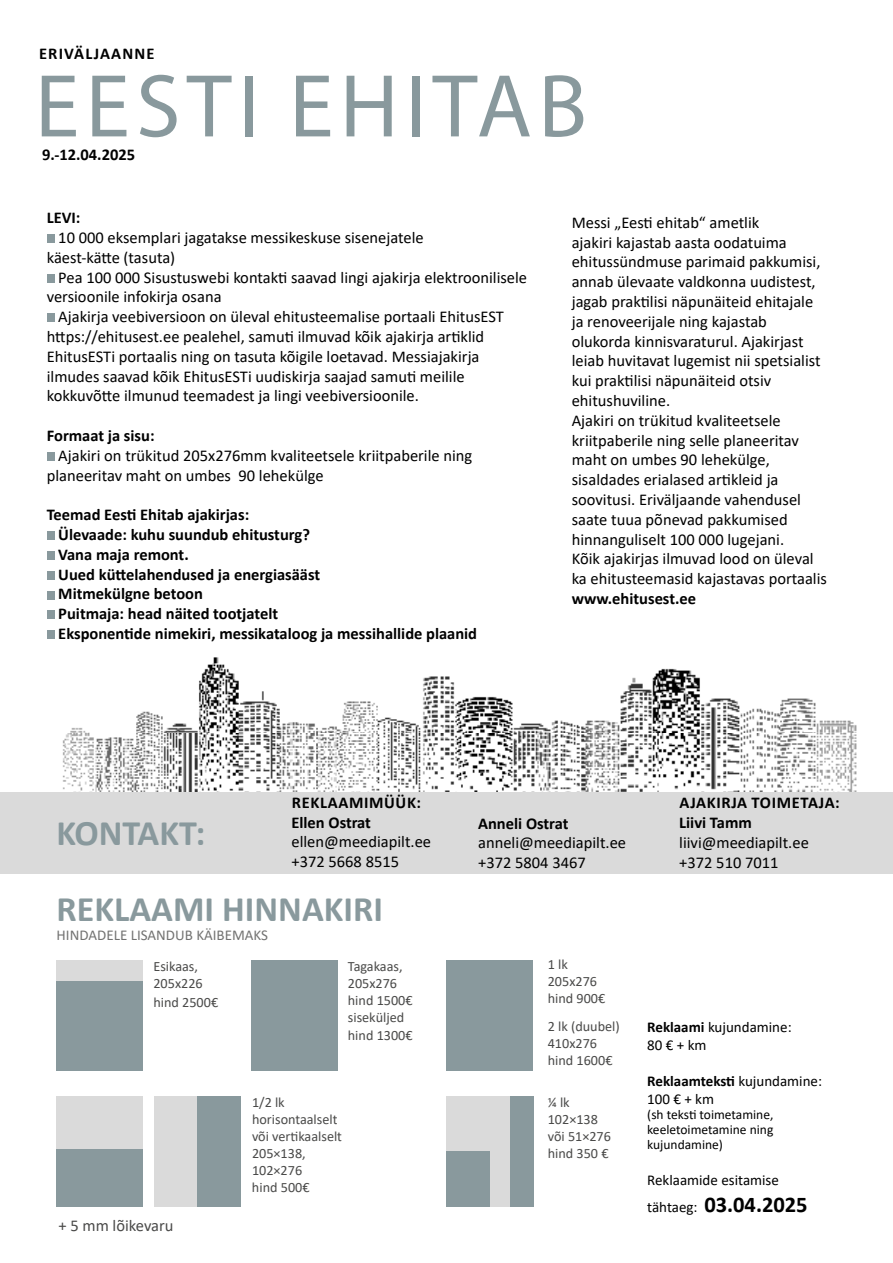
<style>
.page{position:relative;width:893px;height:1263px;background:#fff}
.page>*{position:absolute;margin:0;border:0;box-sizing:border-box;transform-origin:0 0}
.t1{font:90px "Myriad Pro";letter-spacing:.07em;color:#89999d}
.t2{font:700 36px "Calibri";color:#89999d}
.t3{font:700 22.5px "Calibri";color:#000}
.t4{font:16.5px/19.8px "Calibri";color:#000}
.t5{font:700 16.5px/19.8px "Calibri";color:#000}
.t6{font:700 16.5px/19.8px "Calibri";letter-spacing:.04em;color:#000}
.t7{font:16.5px "Calibri";color:#4a4a49}
.t8{font:700 16.5px "Calibri";letter-spacing:.07em;color:#000}
.t9{font:15px/18px "Calibri";color:#000}
.t10{font:15px "Calibri";color:#727271}
.t11{font:14.25px/17.1px "Calibri";color:#4a4a49}
.t12{font:13.5px/15px "Calibri";color:#000;text-align:justify}
.s1{font-weight:700}
.s2{font-weight:400;font-size:15px}
</style>
<div class="page">
<img style="left:47px;top:599px;width:810px;height:193px">
<div style="left:0;top:792px;width:893px;height:81px;background:#dadada"></div>
<div style="left:57px;top:961px;width:86px;height:110px;background:#dadada"></div>
<div style="left:57px;top:981px;width:86px;height:90px;background:#89999d"></div>
<div style="left:57px;top:1096px;width:86px;height:110px;background:#dadada"></div>
<div style="left:154px;top:1096px;width:86px;height:110px;background:#dadada"></div>
<div style="left:447px;top:1096px;width:86px;height:110px;background:#dadada"></div>
<div style="left:252px;top:961px;width:86px;height:110px;background:#89999d"></div>
<div style="left:447px;top:961px;width:86px;height:110px;background:#89999d"></div>
<div style="left:57px;top:1149px;width:86px;height:57px;background:#89999d"></div>
<div style="left:197px;top:1096px;width:43px;height:110px;background:#89999d"></div>
<div style="left:510px;top:1096px;width:23px;height:110px;background:#89999d"></div>
<div style="left:447px;top:1151px;width:43px;height:55px;background:#89999d"></div>
<div style="left:47px;top:234px;width:8px;height:9px;background:#89999d"></div>
<div style="left:47px;top:274px;width:8px;height:9px;background:#89999d"></div>
<div style="left:47px;top:314px;width:8px;height:8px;background:#89999d"></div>
<div style="left:47px;top:452px;width:8px;height:9px;background:#89999d"></div>
<div style="left:47px;top:531px;width:8px;height:9px;background:#89999d"></div>
<div style="left:47px;top:551px;width:8px;height:9px;background:#89999d"></div>
<div style="left:47px;top:571px;width:8px;height:9px;background:#89999d"></div>
<div style="left:47px;top:591px;width:8px;height:8px;background:#89999d"></div>
<div style="left:47px;top:611px;width:8px;height:8px;background:#89999d"></div>
<div style="left:47px;top:630px;width:8px;height:9px;background:#89999d"></div>
<p class="t8" style="left:39px;top:42px;width:117px">ERIVÄLJAANNE</p>
<h1 class="t1" style="left:35px;top:51px;width:554px">EESTI EHITAB</h1>
<p class="t5" style="left:42px;top:145px;width:94px">9.-12.04.2025</p>
<p class="t5" style="left:47px;top:208px;width:35px">LEVI:</p>
<p class="t4" style="left:47px;top:227px;width:378px;text-indent:12px">10 000 eksemplari jagatakse messikeskuse sisenejatele käest-kätte (tasuta)</p>
<p class="t4" style="left:47px;top:267px;width:482px;text-indent:12px">Pea 100 000 Sisustuswebi kontakti saavad lingi ajakirja elektroonilisele versioonile infokirja osana</p>
<p class="t4" style="left:47px;top:306px;width:459px;text-indent:12px">Ajakirja veebiversioon on üleval ehitusteemalise portaali EhitusEST https://ehitusest.ee pealehel, samuti ilmuvad kõik ajakirja artiklid EhitusESTi portaalis ning on tasuta kõigile loetavad. Messiajakirja ilmudes saavad kõik EhitusESTi uudiskirja saajad samuti meilile kokkuvõtte ilmunud teemadest ja lingi veebiversioonile.</p>
<p class="t5" style="left:47px;top:425px;width:109px">Formaat ja sisu:</p>
<p class="t4" style="left:47px;top:445px;width:427px;text-indent:12px">Ajakiri on trükitud 205x276mm kvaliteetsele kriitpaberile ning planeeritav maht on umbes 90 lehekülge</p>
<p class="t5" style="left:58px;top:505px;width:420px;text-indent:-12px">Teemad Eesti Ehitab ajakirjas:<br>Ülevaade: kuhu suundub ehitusturg?<br>Vana maja remont.<br>Uued küttelahendused ja energiasääst<br>Mitmekülgne betoon<br>Puitmaja: head näited tootjatelt<br>Eksponentide nimekiri, messikataloog ja messihallide plaanid</p>
<p class="t4" style="left:572px;top:212px;width:257px">Messi „Eesti ehitab“ ametlik<br>ajakiri kajastab aasta oodatuima ehitussündmuse parimaid pakkumisi, annab ülevaate valdkonna uudistest, jagab praktilisi näpunäiteid ehitajale ja renoveerijale ning kajastab olukorda kinnisvaraturul. Ajakirjast leiab huvitavat lugemist nii spetsialist kui praktilisi näpunäiteid otsiv ehitushuviline.<br>Ajakiri on trükitud kvaliteetsele kriitpaberile ning selle planeeritav maht on umbes 90 lehekülge, sisaldades erialased artikleid ja soovitusi. Eriväljaande vahendusel saate tuua põnevad pakkumised hinnanguliselt 100 000 lugejani.<br>Kõik ajakirjas ilmuvad lood on üleval ka ehitusteemasid kajastavas portaalis</p>
<p class="t5" style="left:572px;top:588px;width:126px">www.ehitusest.ee</p>
<h2 class="t2" style="left:56px;top:808px;width:150px">KONTAKT:</h2>
<p class="t6" style="left:291px;top:792px;width:131px">REKLAAMIMÜÜK:<br>Ellen Ostrat</p>
<p class="t4" style="left:291px;top:831px;width:141px">ellen@meediapilt.ee +372 5668 8515</p>
<h2 class="t2" style="left:57px;top:883px;width:328px">REKLAAMI HINNAKIRI</h2>
<p class="t10" style="left:57px;top:925px;width:213px">HINDADELE LISANDUB KÄIBEMAKS</p>
<p class="t5" style="left:478px;top:813px;width:92px">Anneli Ostrat</p>
<p class="t4" style="left:478px;top:832px;width:150px">anneli@meediapilt.ee +372 5804 3467</p>
<p class="t11" style="left:153px;top:958px;width:51px">Esikaas,<br>205x226</p>
<p class="t11" style="left:153px;top:993px;width:66px">hind 2500€</p>
<p class="t7" style="left:59px;top:1214px;width:117px">+ 5 mm lõikevaru</p>
<p class="t11" style="left:348px;top:958px;width:66px">Tagakaas,<br>205x276 hind 1500€ siseküljed hind 1300€</p>
<p class="t11" style="left:548px;top:955px;width:59px">1 lk<br>205x276 hind 900€</p>
<p class="t11" style="left:548px;top:1018px;width:74px">2 lk (duubel)<br>410x276 hind 1600€</p>
<p class="t11" style="left:252px;top:1093px;width:92px">1/2 lk horisontaalselt või vertikaalselt<br>205×138,<br>102×276<br>hind 500€</p>
<p class="t11" style="left:548px;top:1093px;width:65px">¼ lk<br>102×138 või 51×276 hind 350 €</p>
<p class="t5" style="left:679px;top:793px;width:162px">AJAKIRJA TOIMETAJA:<br>Liivi Tamm</p>
<p class="t4" style="left:679px;top:832px;width:131px">liivi@meediapilt.ee +372 510 7011</p>
<p class="t9" style="left:647px;top:1017px;width:146px"><span class="s1">Reklaami</span> kujundamine:<br>80 € + km</p>
<p class="t9" style="left:647px;top:1071px;width:176px"><span class="s1">Reklaamteksti</span> kujundamine:<br>100 € + km</p>
<p class="t12" style="left:647px;top:1106px;width:128px">(sh teksti toimetamine, keeletoimetamine ning kujundamine)</p>
<p class="t9" style="left:647px;top:1170px;width:133px">Reklaamide esitamise</p>
<h3 class="t3" style="left:647px;top:1188px;width:162px"><span class="s2">tähtaeg:</span> 03.04.2025</h3>
</div>
